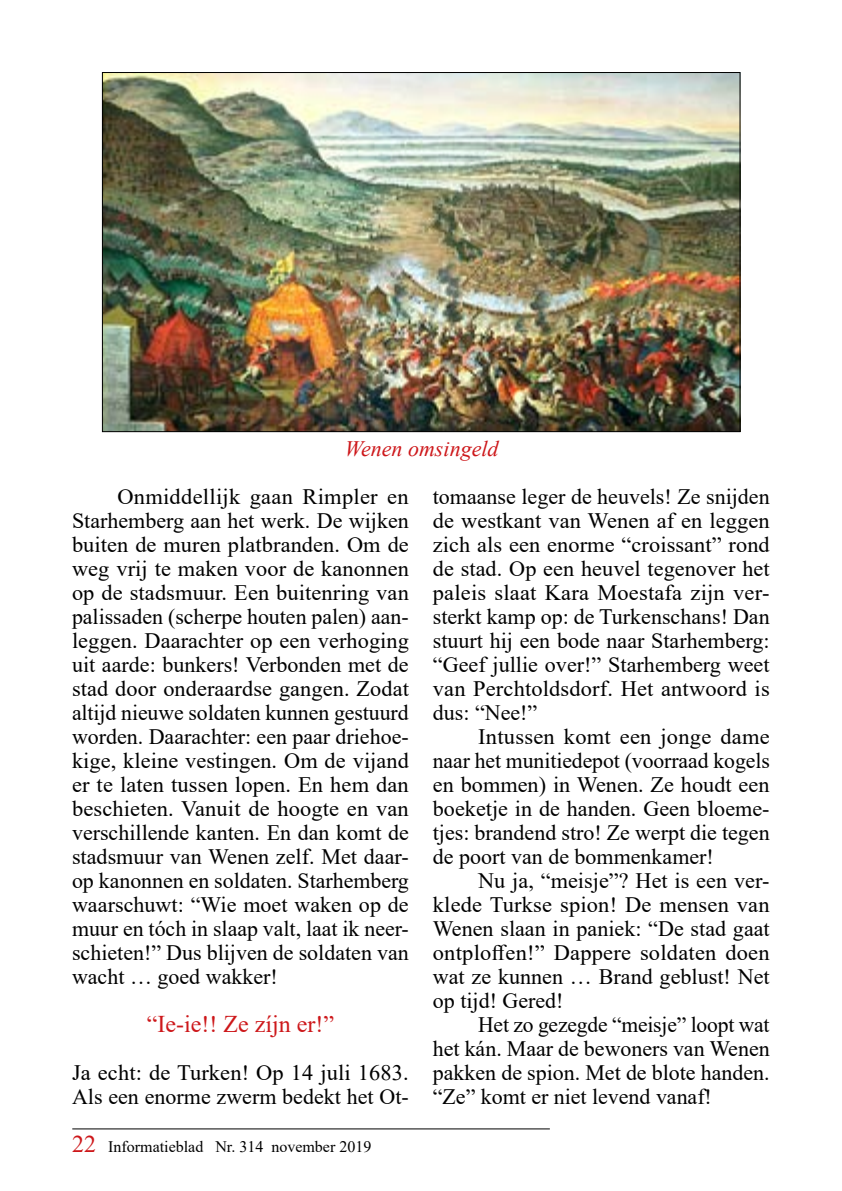
<style>
.page{position:relative;width:842px;height:1191px;background:#fff}
.page>*{position:absolute;margin:0;border:0;box-sizing:border-box;transform-origin:0 0}
.t1{font:24px "Times New Roman";color:#cd171a}
.t2{font:22px/24px "Times New Roman";color:#000;text-align:justify}
.t3{font:italic 22px "Times New Roman";color:#cd171a}
.t4{font:16px "Times New Roman";color:#000}
.s1{font-size:24px;color:#cd171a}
</style>
<div class="page">
<hr style="left:72px;top:1128px;width:478px;height:1px;background:#000">
<img style="left:104px;top:74px;width:634px;height:356px">
<p class="t3" style="left:345px;top:433px;width:155px">Wenen omsingeld</p>
<p class="t2" style="left:72px;top:484px;width:338px;text-indent:45px">Onmiddellijk gaan Rimpler en Starhemberg aan het werk. De wijken buiten de muren platbranden. Om de weg vrij te maken voor de kanonnen op de stadsmuur. Een buitenring van palissaden (scherpe houten palen) aan&shy;leggen. Daarachter op een verhoging uit aarde: bunkers! Verbonden met de stad door onderaardse gangen. Zodat altijd nieuwe soldaten kunnen gestuurd worden. Daarachter: een paar driehoe&shy;kige, kleine vestingen. Om de vijand er te laten tussen lopen. En hem dan beschieten. Vanuit de hoogte en van verschillende kanten. En dan komt de stadsmuur van Wenen zelf. Met daar&shy;op kanonnen en soldaten. Starhemberg waarschuwt: “Wie moet waken op de muur en tóch in slaap valt, laat ik neer&shy;schieten!” Dus blijven de soldaten van wacht … goed wakker!</p>
<p class="t1" style="left:147px;top:1007px;width:189px">“Ie-ie!! Ze zíjn er!”</p>
<p class="t2" style="left:72px;top:1060px;width:338px">Ja echt: de Turken! Op 14 juli 1683.<br>Als een enorme zwerm bedekt het Ot-</p>
<p class="t4" style="left:72px;top:1134px;width:301px"><span class="s1">22</span> Informatieblad Nr. 314 november 2019</p>
<p class="t2" style="left:433px;top:484px;width:338px">tomaanse leger de heuvels! Ze snijden de westkant van Wenen af en leggen zich als een enorme “croissant” rond de stad. Op een heuvel tegenover het paleis slaat Kara Moestafa zijn ver&shy;sterkt kamp op: de Turkenschans! Dan stuurt hij een bode naar Starhemberg: “Geef jullie over!” Starhemberg weet van Perchtoldsdorf. Het antwoord is dus: “Nee!”</p>
<p class="t2" style="left:433px;top:724px;width:338px;text-indent:45px">Intussen komt een jonge dame naar het munitiedepot (voorraad kogels en bommen) in Wenen. Ze houdt een boeketje in de handen. Geen bloeme&shy;tjes: brandend stro! Ze werpt die tegen de poort van de bommenkamer!</p>
<p class="t2" style="left:433px;top:868px;width:338px;text-indent:45px">Nu ja, “meisje”? Het is een ver&shy;klede Turkse spion! De mensen van Wenen slaan in paniek: “De stad gaat ontploffen!” Dappere soldaten doen wat ze kunnen … Brand geblust! Net op tijd! Gered!</p>
<p class="t2" style="left:433px;top:1012px;width:338px;text-indent:45px">Het zo gezegde “meisje” loopt wat het kán. Maar de bewoners van Wenen pakken de spion. Met de blote handen. “Ze” komt er niet levend vanaf!</p>
</div>
